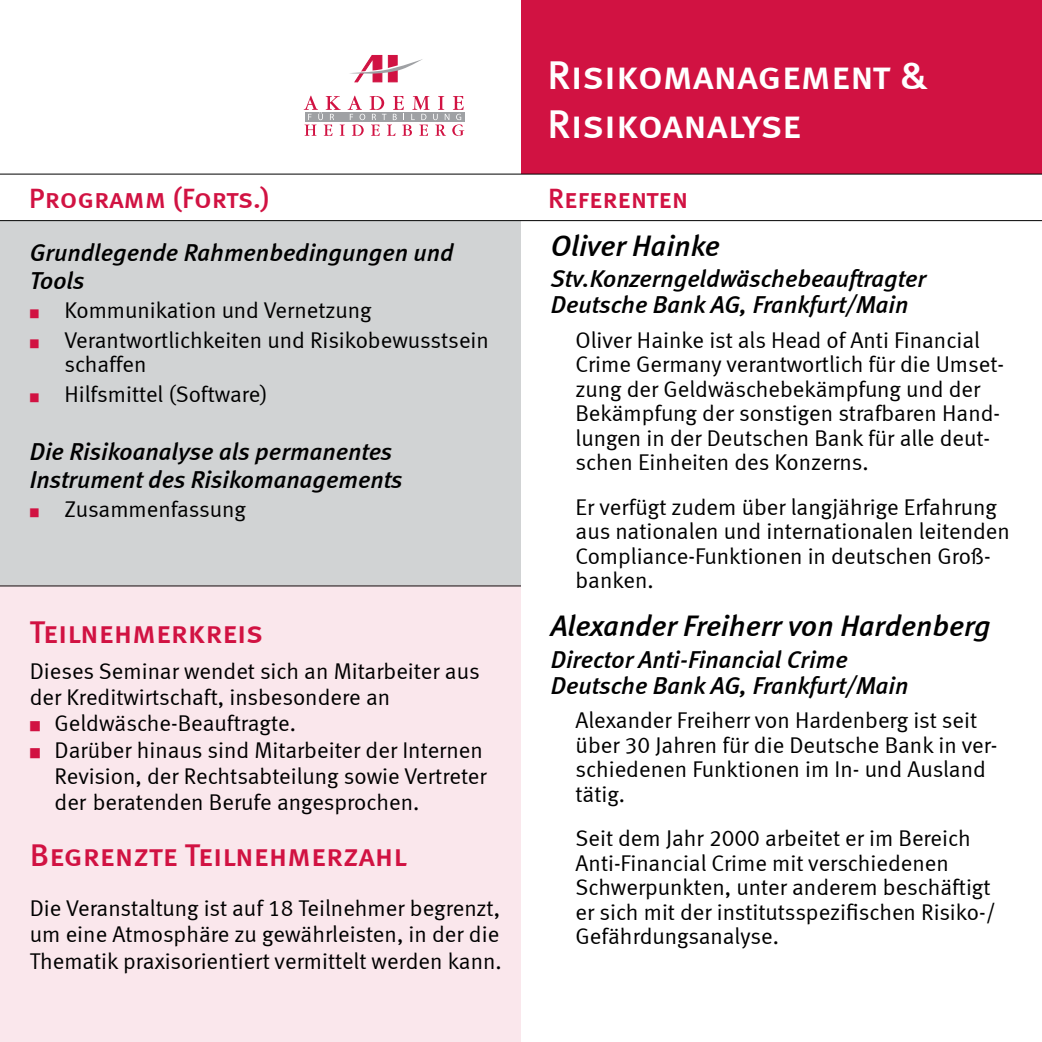
<style>
.page{position:relative;width:1042px;height:1042px;background:#fff}
.page>*{position:absolute;margin:0;border:0;box-sizing:border-box;transform-origin:0 0}
.t1{font:40.25px/49px "Meta Medium LF Caps";letter-spacing:-.005em;color:#fff}
.t2{font:31.5px "Meta Medium LF Caps";color:#d11242}
.t3{font:italic 29.75px "Meta Medium LF";color:#000}
.t4{font:28px "Meta Medium LF Caps";color:#d11242}
.t5{font:italic 24.5px/26.2px "Meta Medium LF";color:#000}
.t6{font:22.75px/24.5px "Meta Normal LF";color:#000}
.s1{color:#d11242}
</style>
<div class="page">
<div style="left:0;top:221px;width:521px;height:821px;background:#d1d3d4"></div>
<div style="left:521px;top:0;width:521px;height:174px;background:#d11242"></div>
<svg style="left:350px;top:55px;width:73px;height:27px"></svg>
<svg style="left:304px;top:96px;width:160px;height:40px"></svg>
<hr style="left:0;top:174px;width:1042px;height:1px;background:#000">
<div style="left:0;top:585px;width:521px;height:457px;background:#fae7ec"></div>
<hr style="left:0;top:220px;width:1042px;height:1px;background:#000">
<hr style="left:0;top:585px;width:521px;height:1px;background:#000">
<p class="t4" style="left:29px;top:182px;width:242px">Programm (Forts.)</p>
<p class="t5" style="left:30px;top:238px;width:425px;line-height:28px">Grundlegende Rahmenbedingungen und<br>Tools</p>
<p class="t6" style="left:30px;top:298px;width:343px"><span class="s1">■</span> Kommunikation und Vernetzung</p>
<p class="t6" style="left:64px;top:327px;width:426px;text-indent:-35px"><span class="s1">■</span> Verantwortlichkeiten und Risikobewusstsein schaffen</p>
<p class="t6" style="left:30px;top:381px;width:239px"><span class="s1">■</span> Hilfsmittel (Software)</p>
<p class="t5" style="left:30px;top:437px;width:374px;line-height:28px">Die Risikoanalyse als permanentes<br>Instrument des Risikomanagements</p>
<p class="t6" style="left:30px;top:497px;width:218px"><span class="s1">■</span> Zusammenfassung</p>
<h2 class="t2" style="left:30px;top:613px;width:235px">Teilnehmerkreis</h2>
<p class="t6" style="left:30px;top:657px;width:451px;line-height:26.2px">Dieses Seminar wendet sich an Mitarbeiter aus der Kreditwirtschaft, insbesondere an</p>
<p class="t6" style="left:30px;top:711px;width:268px"><span class="s1">■</span> Geldwäsche-Beauftragte.</p>
<p class="t6" style="left:55px;top:736px;width:434px;line-height:26.2px;text-indent:-25px"><span class="s1">■</span> Darüber hinaus sind Mitarbeiter der Internen<br>Revision, der Rechtsabteilung sowie Vertreter der beratenden Berufe angesprochen.</p>
<h2 class="t2" style="left:30px;top:837px;width:378px">Begrenzte Teilnehmerzahl</h2>
<p class="t6" style="left:30px;top:895px;width:473px;line-height:26.2px;text-align:justify">Die Veranstaltung ist auf 18 Teilnehmer begrenzt, um eine Atmosphäre zu gewährleisten, in der die Thematik praxisorientiert vermittelt werden kann.</p>
<h1 class="t1" style="left:547px;top:50px;width:382px">Risikomanagement &amp;<br>Risikoanalyse</h1>
<p class="t4" style="left:548px;top:182px;width:142px">Referenten</p>
<h3 class="t3" style="left:551px;top:228px;width:171px">Oliver Hainke</h3>
<p class="t5" style="left:551px;top:265px;width:377px">Stv.Konzerngeldwäschebeauftragter<br>Deutsche Bank AG, Frankfurt/Main</p>
<p class="t6" style="left:575px;top:327px;width:430px">Oliver Hainke ist als Head of Anti Financial Crime Germany verantwortlich für die Umset&shy;zung der Geldwäschebekämpfung und der Bekämpfung der sonstigen strafbaren Hand&shy;lungen in der Deutschen Bank für alle deut&shy;schen Einheiten des Konzerns.</p>
<p class="t6" style="left:575px;top:494px;width:436px">Er verfügt zudem über langjährige Erfahrung aus nationalen und internationalen leitenden Compliance-Funktionen in deutschen Groß&shy;banken.</p>
<h3 class="t3" style="left:551px;top:608px;width:441px">Alexander Freiherr von Hardenberg</h3>
<p class="t5" style="left:551px;top:645px;width:359px">Director Anti-Financial Crime<br>Deutsche Bank AG, Frankfurt/Main</p>
<p class="t6" style="left:575px;top:708px;width:423px">Alexander Freiherr von Hardenberg ist seit über 30 Jahren für die Deutsche Bank in ver&shy;schiedenen Funktionen im In- und Ausland tätig.</p>
<p class="t6" style="left:575px;top:826px;width:422px">Seit dem Jahr 2000 arbeitet er im Bereich Anti-Financial Crime mit verschiedenen Schwerpunkten, unter anderem beschäftigt er sich mit der institutsspezifischen Risiko-/ Gefährdungsanalyse.</p>
</div>
